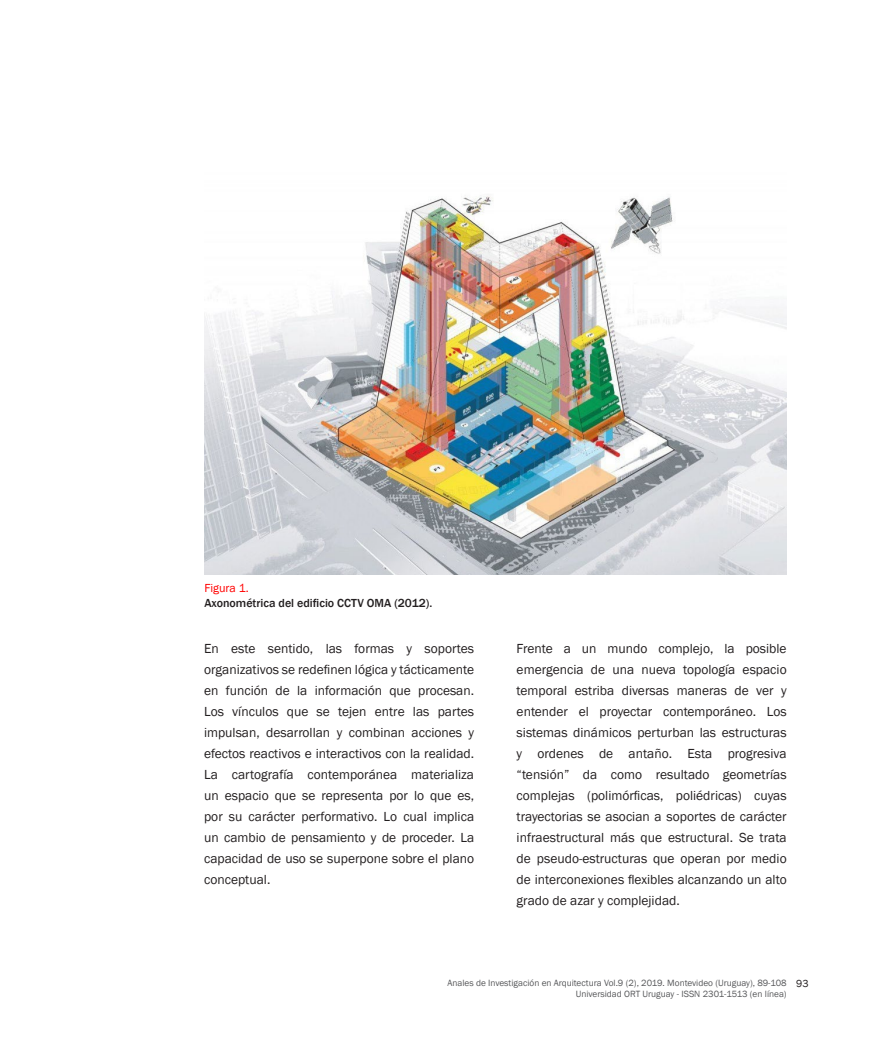
<style>
.page{position:relative;width:893px;height:1063px;background:#fff}
.page>*{position:absolute;margin:0;border:0;box-sizing:border-box;transform-origin:0 0}
.textos{font:13.5px/21px "Franklin Gothic";color:#231f20;text-align:justify}
.t1{font:500 12px "Franklin Gothic";color:#231f20}
.t2{font:12px "Franklin Gothic";color:#f00}
.t3{font:9.3px/11.1px "Franklin Gothic";color:#57585a}
.s1{font-size:10.5px;color:#231f20}
</style>
<div class="page">
<img style="left:204px;top:196px;width:583px;height:378px">
<p class="t2" style="left:204px;top:581px;width:46px">Figura 1.</p>
<p class="t1" style="left:204px;top:595px;width:229px">Axonométrica del edificio CCTV OMA (2012).</p>
<p class="textos" style="left:204px;top:638px;width:272px">En este sentido, las formas y soportes organizativos se redefinen lógica y tácticamente en función de la información que procesan.<br>Los vínculos que se tejen entre las partes impulsan, desarrollan y combinan acciones y efectos reactivos e interactivos con la realidad.<br>La cartografía contemporánea materializa un espacio que se representa por lo que es, por su carácter performativo. Lo cual implica un cambio de pensamiento y de proceder. La capacidad de uso se superpone sobre el plano conceptual.</p>
<p class="textos" style="left:517px;top:638px;width:272px">Frente a un mundo complejo, la posible emergencia de una nueva topología espacio temporal estriba diversas maneras de ver y entender el proyectar contemporáneo. Los sistemas dinámicos perturban las estructuras y ordenes de antaño. Esta progresiva “tensión” da como resultado geometrías complejas (polimórficas, poliédricas) cuyas trayectorias se asocian a soportes de carácter infraestructural más que estructural. Se trata de pseudo-estructuras que operan por medio de interconexiones flexibles alcanzando un alto grado de azar y complejidad.</p>
<p class="t3" style="left:576px;top:978px;width:234px;text-indent:-128px">Anales de Investigación en Arquitectura Vol.9 (2), 2019. Montevideo (Uruguay), 89-108 <span class="s1">93<br></span>Universidad ORT Uruguay - ISSN 2301-1513 (en línea)</p>
</div>
